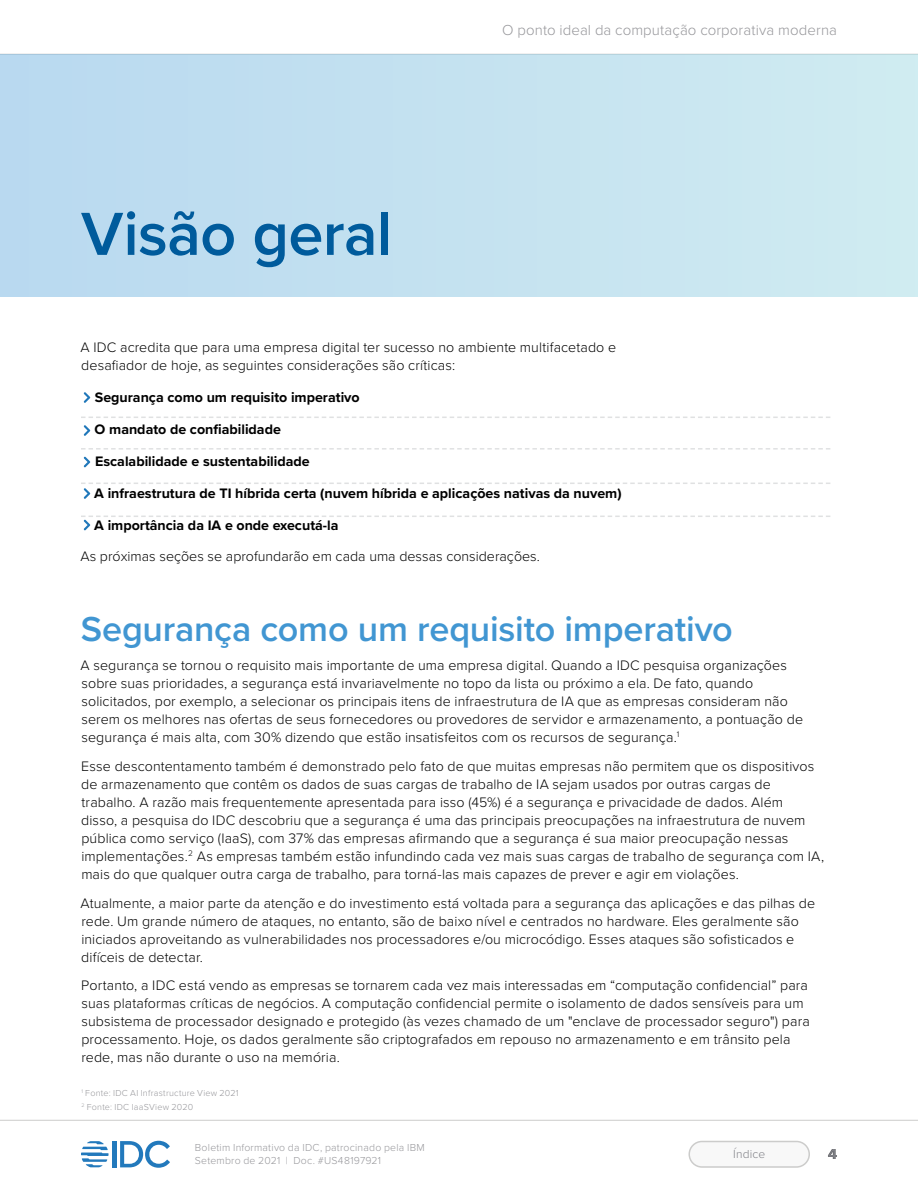
<style>
.page{position:relative;width:918px;height:1188px;background:#fff}
.page>*{position:absolute;margin:0;border:0;box-sizing:border-box;transform-origin:0 0}
.t1{font:600 63px "Proxima Nova";letter-spacing:-.01em;color:#005b9c}
.t2{font:600 36px "Proxima Nova";letter-spacing:-.005em;color:#4196d2}
.t3{font:300 15px "Proxima Nova";letter-spacing:.005em;color:#97979b}
.t4{font:700 15px "Proxima Nova";color:#000}
.t5{font:300 14.25px/18px "Proxima Nova";letter-spacing:.005em;color:#000}
.t6{font:700 14.25px "Proxima Nova";color:#000}
.t7{font:300 12px "Proxima Nova";letter-spacing:.015em;color:#808187}
.t8{font:300 10.5px/13.5px "Proxima Nova";letter-spacing:.02em;color:#97979b}
.t9{font:300 9px/14.4px "Proxima Nova";letter-spacing:.025em;color:#97979b}
</style>
<div class="page">
<div style="left:689px;top:1142px;width:120px;height:25px;background:#f8f8f8;border-radius:13px"></div>
<div style="left:688px;top:1141px;width:122px;height:27px;border:2px solid #cccccb;border-radius:13px"></div>
<hr style="left:0;top:1120px;width:918px;height:1px;background:#cccccb">
<hr style="left:113px;top:1141px;width:4px;height:26px;background:#2279bc">
<svg style="left:120px;top:1141px;width:50px;height:27px"></svg>
<svg style="left:81px;top:1141px;width:28px;height:26px"></svg>
<div style="left:0;top:54px;width:918px;height:243px;background:#c4e2f0"></div>
<svg style="left:84px;top:392px;width:6px;height:11px"></svg>
<svg style="left:84px;top:425px;width:6px;height:11px"></svg>
<svg style="left:84px;top:457px;width:6px;height:10px"></svg>
<svg style="left:81px;top:417px;width:750px;height:1px"></svg>
<svg style="left:81px;top:448px;width:750px;height:2px"></svg>
<svg style="left:81px;top:483px;width:750px;height:16px"></svg>
<svg style="left:81px;top:516px;width:750px;height:14px"></svg>
<h1 class="t1" style="left:81px;top:187px;width:313px">Visão geral</h1>
<p class="t3" style="left:502px;top:18px;width:336px">O ponto ideal da computação corporativa moderna</p>
<p class="t5" style="left:80px;top:338px;width:537px">A IDC acredita que para uma empresa digital ter sucesso no ambiente multifacetado e desafiador de hoje, as seguintes considerações são críticas:</p>
<p class="t6" style="left:95px;top:387px;width:266px">Segurança como um requisito imperativo</p>
<p class="t6" style="left:95px;top:419px;width:188px">O mandato de confiabilidade</p>
<p class="t6" style="left:95px;top:451px;width:216px">Escalabilidade e sustentabilidade</p>
<p class="t6" style="left:94px;top:482px;width:529px">A infraestrutura de TI híbrida certa (nuvem híbrida e aplicações nativas da nuvem)</p>
<p class="t6" style="left:94px;top:514px;width:246px">A importância da IA e onde executá-la</p>
<p class="t5" style="left:80px;top:547px;width:461px">As próximas seções se aprofundarão em cada uma dessas considerações.</p>
<h2 class="t2" style="left:81px;top:602px;width:654px">Segurança como um requisito imperativo</h2>
<p class="t5" style="left:80px;top:655px;width:724px">A segurança se tornou o requisito mais importante de uma empresa digital. Quando a IDC pesquisa organizações sobre suas prioridades, a segurança está invariavelmente no topo da lista ou próximo a ela. De fato, quando solicitados, por exemplo, a selecionar os principais itens de infraestrutura de IA que as empresas consideram não serem os melhores nas ofertas de seus fornecedores ou provedores de servidor e armazenamento, a pontuação de segurança é mais alta, com 30% dizendo que estão insatisfeitos com os recursos de segurança.<sup>1</sup></p>
<p class="t5" style="left:81px;top:756px;width:744px">Esse descontentamento também é demonstrado pelo fato de que muitas empresas não permitem que os dispositivos de armazenamento que contêm os dados de suas cargas de trabalho de IA sejam usados por outras cargas de trabalho. A razão mais frequentemente apresentada para isso (45%) é a segurança e privacidade de dados. Além<br>disso, a pesquisa do IDC descobriu que a segurança é uma das principais preocupações na infraestrutura de nuvem pública como serviço (IaaS), com 37% das empresas afirmando que a segurança é sua maior preocupação nessas implementações.<sup>2</sup> As empresas também estão infundindo cada vez mais suas cargas de trabalho de segurança com IA, mais do que qualquer outra carga de trabalho, para torná-las mais capazes de prever e agir em violações.</p>
<p class="t5" style="left:80px;top:893px;width:736px">Atualmente, a maior parte da atenção e do investimento está voltada para a segurança das aplicações e das pilhas de rede. Um grande número de ataques, no entanto, são de baixo nível e centrados no hardware. Eles geralmente são iniciados aproveitando as vulnerabilidades nos processadores e/ou microcódigo. Esses ataques são sofisticados e difíceis de detectar.</p>
<p class="t5" style="left:81px;top:976px;width:730px">Portanto, a IDC está vendo as empresas se tornarem cada vez mais interessadas em “computação confidencial” para suas plataformas críticas de negócios. A computação confidencial permite o isolamento de dados sensíveis para um subsistema de processador designado e protegido (às vezes chamado de um "enclave de processador seguro") para processamento. Hoje, os dados geralmente são criptografados em repouso no armazenamento e em trânsito pela rede, mas não durante o uso na memória.</p>
<p class="t9" style="left:81px;top:1085px;width:159px"><sup>1</sup> Fonte: IDC AI Infrastructure View 2021<br><sup>2</sup> Fonte: IDC IaaSView 2020</p>
<p class="t8" style="left:195px;top:1140px;width:231px">Boletim Informativo da IDC, patrocinado pela IBM<br>Setembro de 2021 | Doc. #US48197921</p>
<p class="t7" style="left:733px;top:1145px;width:34px">Índice</p>
<p class="t4" style="left:828px;top:1142px;width:10px">4</p>
</div>
